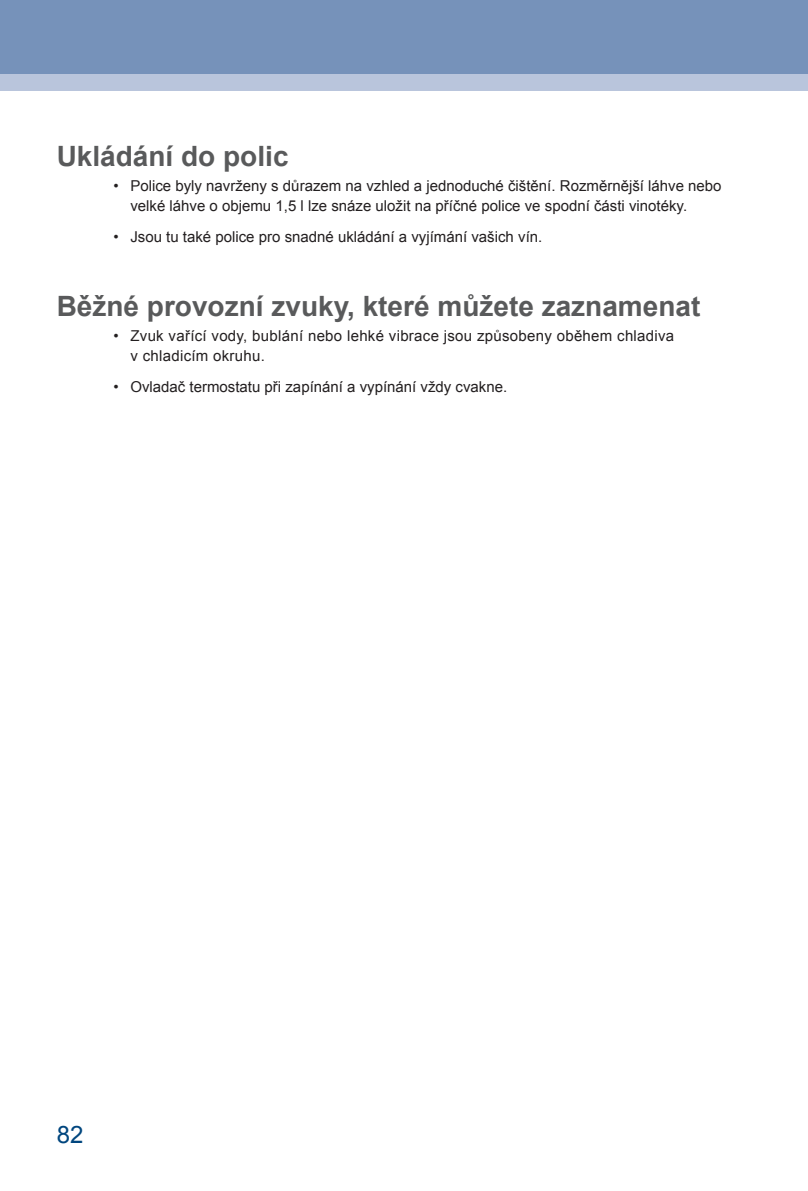
<style>
.page{position:relative;width:808px;height:1191px;background:#fff}
.page>*{position:absolute;margin:0;border:0;box-sizing:border-box;transform-origin:0 0}
.t1{font:700 28px "Arial";color:#595a5b}
.t2{font:24px "Arial";color:#00467e}
.t3{font:15px/20px "Arial";color:#231f20}
.t4{font:15px/20px "Arial";letter-spacing:.02em;color:#231f20}
</style>
<div class="page">
<div style="left:0;top:0;width:808px;height:74px;background:#7692ba"></div>
<div style="left:0;top:74px;width:808px;height:17px;background:#b9c5dc"></div>
<h1 class="t1" style="left:57px;top:136px;width:233px">Ukládání do polic</h1>
<p class="t3" style="left:130px;top:175px;width:593px;text-indent:-17px">• Police byly navrženy s důrazem na vzhled a jednoduché čištění. Rozměrnější láhve nebo velké láhve o objemu 1,5 l lze snáze uložit na příčné police ve spodní části vinotéky.</p>
<p class="t3" style="left:113px;top:227px;width:430px">• Jsou tu také police pro snadné ukládání a vyjímání vašich vín.</p>
<h1 class="t1" style="left:57px;top:286px;width:645px">Běžné provozní zvuky, které můžete zaznamenat</h1>
<p class="t4" style="left:130px;top:325px;width:545px;text-indent:-17px">• Zvuk vařící vody, bublání nebo lehké vibrace jsou způsobeny oběhem chladiva v chladicím okruhu.</p>
<p class="t3" style="left:113px;top:377px;width:395px">• Ovladač termostatu při zapínání a vypínání vždy cvakne.</p>
<h2 class="t2" style="left:57px;top:1118px;width:28px">82</h2>
</div>
